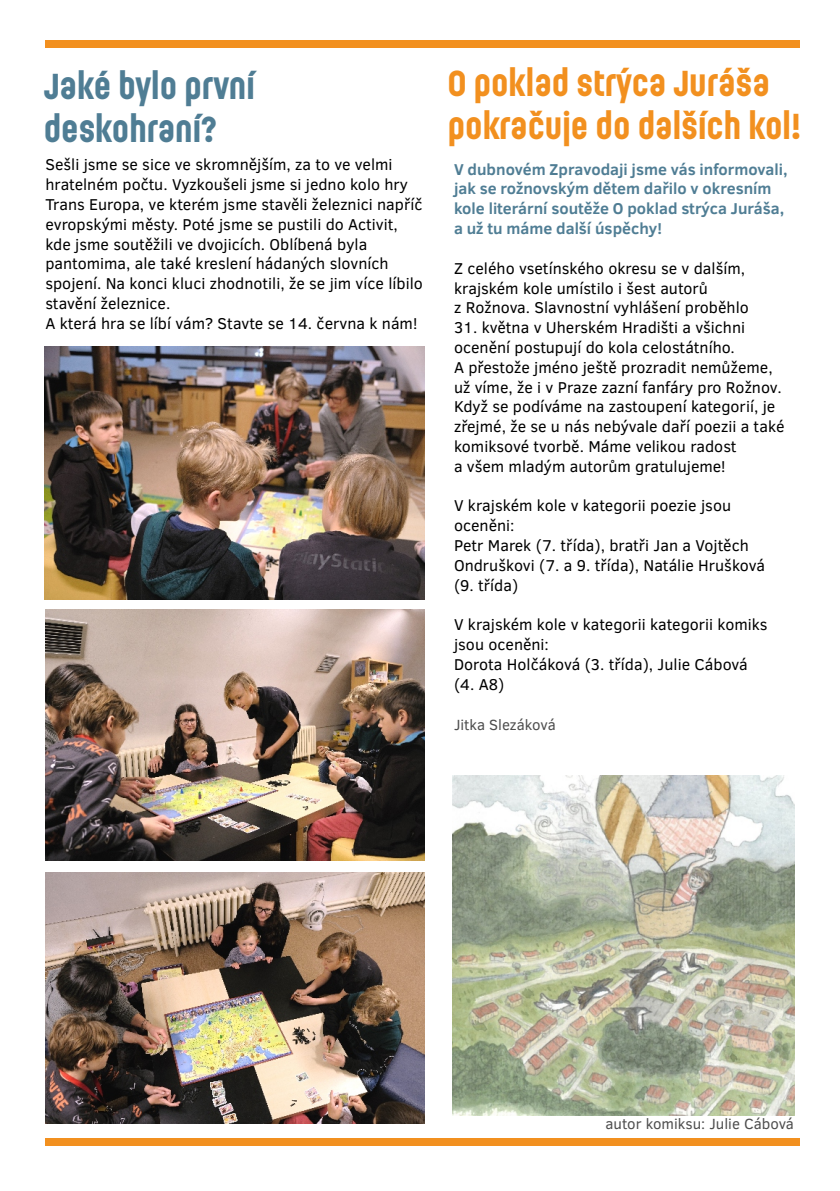
<style>
.page{position:relative;width:840px;height:1191px;background:#fff}
.page>*{position:absolute;margin:0;border:0;box-sizing:border-box;transform-origin:0 0}
.t1{font:700 36px/43.2px "Ladislav";color:#f2901f}
.t2{font:700 36px/43.2px "Ladislav";color:#4f7d94}
.t3{font:16px/19.8px "Clear Sans";color:#000}
.t4{font:700 16px/19.8px "Clear Sans";color:#4f7d94}
.t5{font:15px "Clear Sans";color:#4d4d4d}
</style>
<div class="page">
<img style="left:452px;top:775px;width:341px;height:340px">
<div style="left:45px;top:40px;width:754px;height:7px;background:#f2901f"></div>
<div style="left:45px;top:1137px;width:754px;height:8px;background:#f2901f"></div>
<img style="left:45px;top:609px;width:379px;height:251px">
<img style="left:45px;top:346px;width:379px;height:253px">
<img style="left:45px;top:872px;width:379px;height:251px">
<h1 class="t2" style="left:44px;top:66px;width:212px">Jaké bylo první deskohraní?</h1>
<p class="t3" style="left:45px;top:157px;width:379px">Sešli jsme se sice ve skromnějším, za to ve velmi hratelném počtu. Vyzkoušeli jsme si jedno kolo hry Trans Europa, ve kterém jsme stavěli železnici napříč evropskými městy. Poté jsme se pustili do Activit, kde jsme soutěžili ve dvojicích. Oblíbená byla pantomima, ale také kreslení hádaných slovních spojení. Na konci kluci zhodnotili, že se jim více líbilo stavění železnice.<br>A která hra se líbí vám? Stavte se 14. června k nám!</p>
<h1 class="t1" style="left:447px;top:63px;width:354px">O poklad strýca Juráša pokračuje do dalších kol!</h1>
<p class="t4" style="left:454px;top:161px;width:335px">V dubnovém Zpravodaji jsme vás informovali, jak se rožnovským dětem dařilo v okresním kole literární soutěže O poklad strýca Juráša, a už tu máme další úspěchy!</p>
<p class="t3" style="left:454px;top:260px;width:296px">Z celého vsetínského okresu se v dalším, krajském kole umístilo i šest autorů<br>z Rožnova. Slavnostní vyhlášení proběhlo</p>
<p class="t3" style="left:454px;top:319px;width:332px">31. května v Uherském Hradišti a všichni ocenění postupují do kola celostátního.<br>A přestože jméno ještě prozradit nemůžeme, už víme, že i v Praze zazní fanfáry pro Rožnov.<br>Když se podíváme na zastoupení kategorií, je zřejmé, že se u nás nebývale daří poezii a také komiksové tvorbě. Máme velikou radost<br>a všem mladým autorům gratulujeme!</p>
<p class="t3" style="left:454px;top:498px;width:312px">V krajském kole v kategorii poezie jsou oceněni:<br>Petr Marek (7. třída), bratři Jan a Vojtěch<br>Ondruškovi (7. a 9. třída), Natálie Hrušková (9. třída)</p>
<p class="t3" style="left:454px;top:616px;width:315px">V krajském kole v kategorii kategorii komiks jsou oceněni:<br>Dorota Holčáková (3. třída), Julie Cábová (4. A8)</p>
<p class="t5" style="left:454px;top:719px;width:103px">Jitka Slezáková</p>
<p class="t5" style="left:605px;top:1117px;width:190px">autor komiksu: Julie Cábová</p>
</div>
